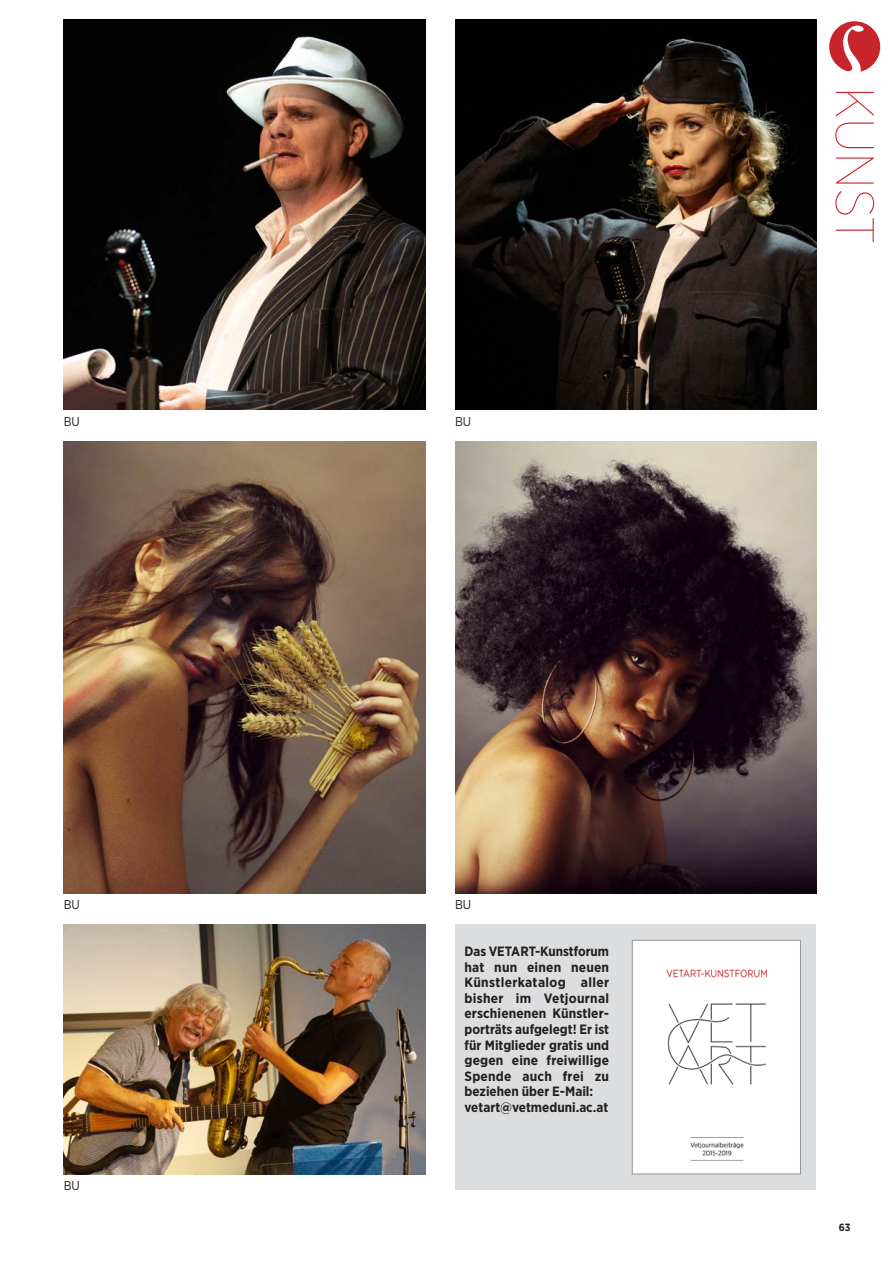
<style>
.page{position:relative;width:893px;height:1263px;background:#fff}
.page>*{position:absolute;margin:0;border:0;box-sizing:border-box;transform-origin:0 0}
.t1{font:100 54px "Gotham Narrow";letter-spacing:-.005em;color:#c8242b}
.lauftext_ohne_Einzug{font:700 13.5px/15.6px "Gotham Narrow";color:#231f20;text-align:justify}
.t2{font:12.75px "Gotham Narrow";color:#231f20}
.t3{font:700 10.5px "Gotham Narrow";color:#231f20}
</style>
<div class="page">
<img style="left:455px;top:441px;width:361px;height:452px">
<svg style="left:829px;top:21px;width:51px;height:51px"></svg>
<div style="left:455px;top:925px;width:361px;height:265px;background:#dcdddf"></div>
<img style="left:635px;top:942px;width:164px;height:230px">
<div style="left:632px;top:940px;width:169px;height:234px;border:1px solid #939598"></div>
<img style="left:64px;top:20px;width:361px;height:390px">
<img style="left:64px;top:925px;width:361px;height:249px">
<img style="left:455px;top:20px;width:361px;height:390px">
<img style="left:64px;top:441px;width:361px;height:452px">
<p class="t2" style="left:64px;top:413px;width:18px">BU</p>
<p class="t2" style="left:455px;top:413px;width:18px">BU</p>
<p class="t2" style="left:64px;top:897px;width:18px">BU</p>
<p class="t2" style="left:64px;top:1177px;width:18px">BU</p>
<p class="t2" style="left:455px;top:897px;width:18px">BU</p>
<p class="lauftext_ohne_Einzug" style="left:465px;top:943px;width:146px">Das VETART-Kunstforum hat nun einen neuen Künstlerkatalog aller bisher im Vetjournal erschienenen Künstler&shy;porträts aufgelegt! Er ist für Mitglieder gratis und gegen eine freiwillige Spende auch frei zu beziehen über E-Mail:</p>
<p class="lauftext_ohne_Einzug" style="left:465px;top:1099px;width:145px">vetart@vetmeduni.ac.at</p>
<p class="t1" style="left:887px;top:87px;width:158px;rotate:90deg">KUNST</p>
<p class="t3" style="left:839px;top:1220px;width:13px">63</p>
</div>
